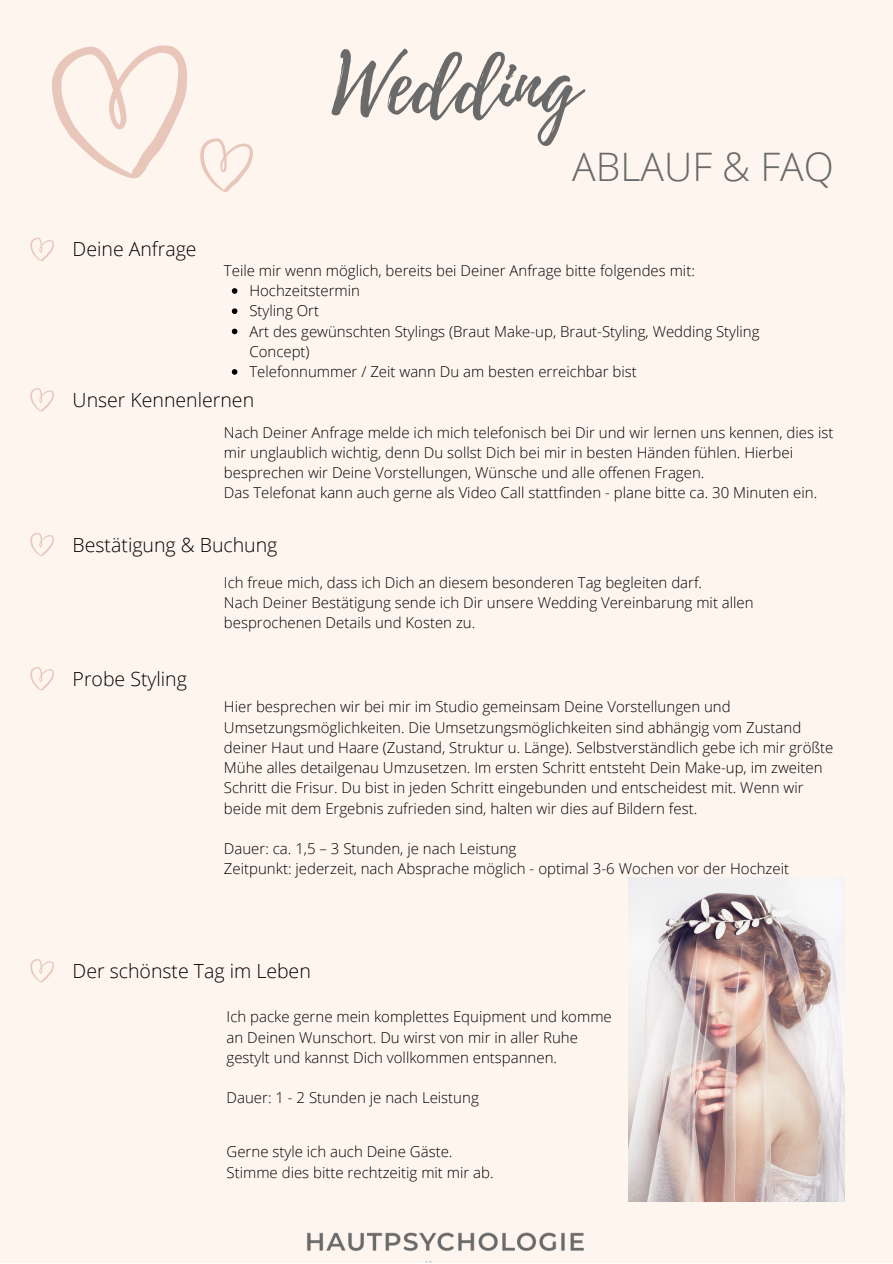
<style>
.page{position:relative;width:893px;height:1264px;background:#fff}
.page>*{position:absolute;margin:0;border:0;box-sizing:border-box;transform-origin:0 0}
.t1{font:82.65px "Playlist Script";color:#696a69}
.t2{font:300 39.3px "Open Sans";color:#696a69}
.t3{font:300 19.5px "Open Sans";color:#000}
.t4{font:300 15px/20.2px "Open Sans";color:#000}
</style>
<div class="page">
<div style="left:0;top:0;width:892px;height:1262px;background:#fef5ee"></div>
<img style="left:307px;top:1232px;width:277px;height:30px">
<svg style="left:232px;top:288px;width:5px;height:6px"></svg>
<svg style="left:232px;top:308px;width:5px;height:6px"></svg>
<svg style="left:232px;top:328px;width:5px;height:6px"></svg>
<svg style="left:232px;top:369px;width:5px;height:6px"></svg>
<img style="left:628px;top:877px;width:216px;height:324px">
<svg style="left:52px;top:45px;width:201px;height:147px"></svg>
<svg style="left:30px;top:238px;width:24px;height:23px"></svg>
<svg style="left:30px;top:388px;width:24px;height:23px"></svg>
<svg style="left:30px;top:533px;width:24px;height:23px"></svg>
<svg style="left:30px;top:667px;width:24px;height:23px"></svg>
<svg style="left:30px;top:959px;width:24px;height:23px"></svg>
<h1 class="t1" style="left:331px;top:26px;width:249px">Wedding</h1>
<h3 class="t3" style="left:73px;top:235px;width:125px">Deine Anfrage</h3>
<h2 class="t2" style="left:572px;top:139px;width:263px">ABLAUF &amp; FAQ</h2>
<p class="t4" style="left:224px;top:260px;width:472px">Teile mir wenn möglich, bereits bei Deiner Anfrage bitte folgendes mit:</p>
<p class="t4" style="left:249px;top:280px;width:511px">Hochzeitstermin<br>Styling Ort<br>Art des gewünschten Stylings (Braut Make-up, Braut-Styling, Wedding Styling Concept)<br>Telefonnummer / Zeit wann Du am besten erreichbar bist</p>
<h3 class="t3" style="left:73px;top:386px;width:183px">Unser Kennenlernen</h3>
<p class="t4" style="left:224px;top:422px;width:611px">Nach Deiner Anfrage melde ich mich telefonisch bei Dir und wir lernen uns kennen, dies ist mir unglaublich wichtig, denn Du sollst Dich bei mir in besten Händen fühlen. Hierbei besprechen wir Deine Vorstellungen, Wünsche und alle offenen Fragen.<br>Das Telefonat kann auch gerne als Video Call stattfinden - plane bitte ca. 30 Minuten ein.</p>
<h3 class="t3" style="left:73px;top:531px;width:206px">Bestätigung &amp; Buchung</h3>
<h3 class="t3" style="left:73px;top:665px;width:116px">Probe Styling</h3>
<p class="t4" style="left:224px;top:571px;width:531px">Ich freue mich, dass ich Dich an diesem besonderen Tag begleiten darf.<br>Nach Deiner Bestätigung sende ich Dir unsere Wedding Vereinbarung mit allen besprochenen Details und Kosten zu.</p>
<p class="t4" style="left:224px;top:696px;width:611px">Hier besprechen wir bei mir im Studio gemeinsam Deine Vorstellungen und Umsetzungsmöglichkeiten. Die Umsetzungsmöglichkeiten sind abhängig vom Zustand deiner Haut und Haare (Zustand, Struktur u. Länge). Selbstverständlich gebe ich mir größte Mühe alles detailgenau Umzusetzen. Im ersten Schritt entsteht Dein Make-up, im zweiten Schritt die Frisur. Du bist in jeden Schritt eingebunden und entscheidest mit. Wenn wir beide mit dem Ergebnis zufrieden sind, halten wir dies auf Bildern fest.</p>
<p class="t4" style="left:224px;top:838px;width:566px">Dauer: ca. 1,5 – 3 Stunden, je nach Leistung<br>Zeitpunkt: jederzeit, nach Absprache möglich - optimal 3-6 Wochen vor der Hochzeit</p>
<h3 class="t3" style="left:73px;top:957px;width:240px">Der schönste Tag im Leben</h3>
<p class="t4" style="left:226px;top:1006px;width:386px">Ich packe gerne mein komplettes Equipment und komme an Deinen Wunschort. Du wirst von mir in aller Ruhe gestylt und kannst Dich vollkommen entspannen.</p>
<p class="t4" style="left:226px;top:1087px;width:254px">Dauer: 1 - 2 Stunden je nach Leistung</p>
<p class="t4" style="left:226px;top:1141px;width:268px">Gerne style ich auch Deine Gäste.<br>Stimme dies bitte rechtzeitig mit mir ab.</p>
</div>
